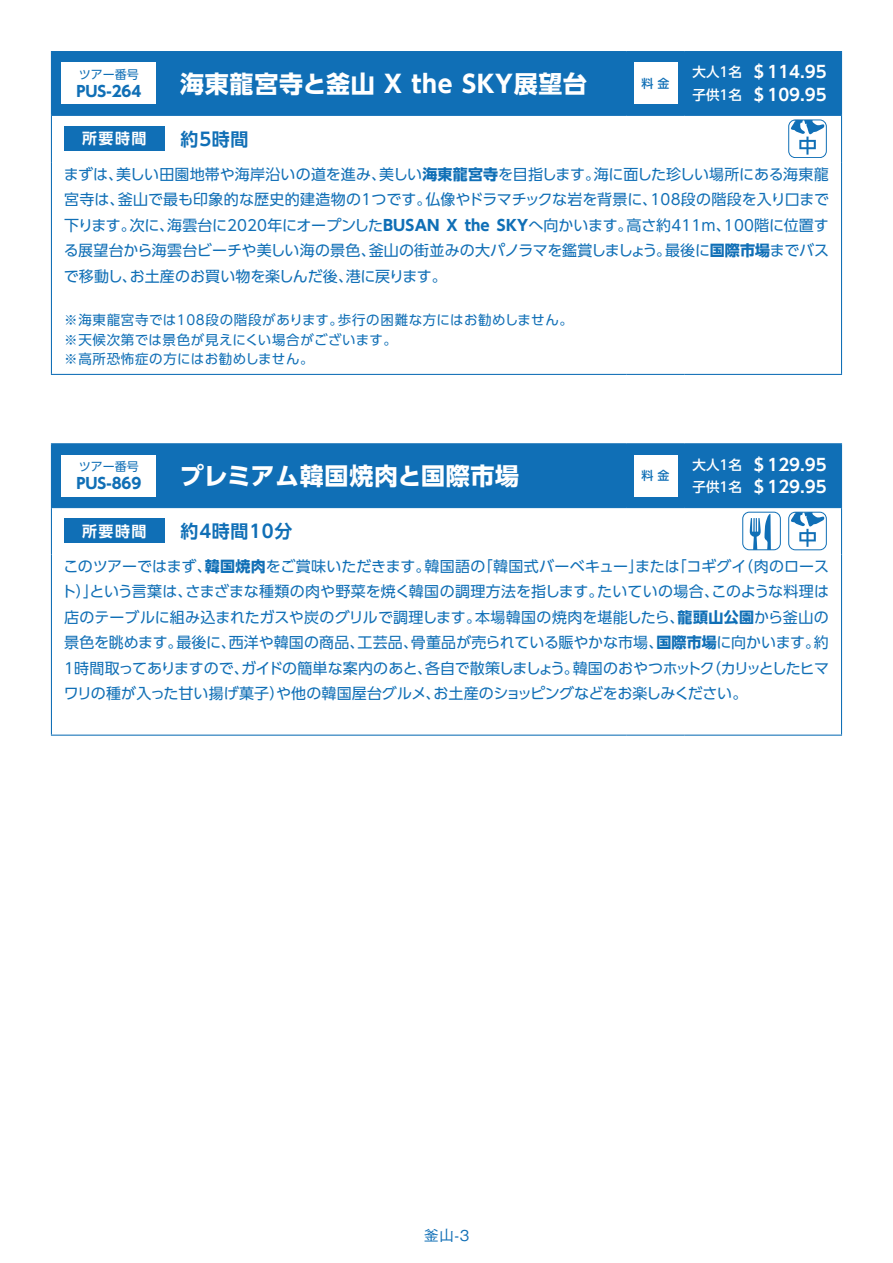
<style>
.page{position:relative;width:893px;height:1263px;background:#fff}
.page>*{position:absolute;margin:0;border:0;box-sizing:border-box;transform-origin:0 0}
.t1{font:700 24px "UD Shin Go Pro";letter-spacing:.03em;color:#fff}
.t2{font:700 18px "UD Shin Go Pro De";letter-spacing:.04em;color:#106fb6}
.t3{font:700 16.5px "UD Shin Go Pro De";color:#fff}
.t4{font:15px/25.5px "UD Shin Go Pro";color:#106fb6}
.t5{font:15px "UD Shin Go Pro";letter-spacing:.02em;color:#106fb6}
.t6{font:700 15px "UD Shin Go Pro";color:#106fb6}
.t7{font:15px "UD Shin Go Pro";letter-spacing:-.035em;color:#106fb6}
.t8{font:15px "UD Shin Go Pro";letter-spacing:-.05em;color:#106fb6}
.t9{font:15px "UD Shin Go Pro";letter-spacing:.025em;color:#106fb6}
.t10{font:15px "UD Shin Go Pro";letter-spacing:-.085em;color:#106fb6}
.t11{font:15px "UD Shin Go Pro";letter-spacing:-.02em;color:#106fb6}
.t12{font:15px "UD Shin Go Pro";letter-spacing:-.11em;color:#106fb6}
.t13{font:700 15px "UD Shin Go Pro De";letter-spacing:.1em;color:#fff}
.t14{font:500 15px "Gothic BBB Pro";color:#106fb6}
.t15{font:13.5px/19.5px "UD Shin Go Pro";letter-spacing:.045em;color:#106fb6}
.t16{font:500 13.5px "UD Shin Go Pro";color:#fff}
.t17{font:12px "UD Shin Go Pro";color:#106fb6}
.t18{font:500 12px "UD Shin Go Pro";color:#106fb6}
.s1{font-weight:700}
.s2{font-weight:400}
</style>
<div class="page">
<div style="left:52px;top:444px;width:789px;height:63px;background:#106fb6"></div>
<hr style="left:51px;top:443px;width:576px;height:1px;background:#106fb6">
<hr style="left:51px;top:444px;width:1px;height:63px;background:#106fb6">
<hr style="left:627px;top:443px;width:57px;height:1px;background:#106fb6">
<hr style="left:626px;top:444px;width:1px;height:63px;background:#106fb6">
<hr style="left:684px;top:443px;width:158px;height:1px;background:#106fb6">
<hr style="left:684px;top:444px;width:1px;height:63px;background:#106fb6">
<hr style="left:841px;top:444px;width:1px;height:63px;background:#106fb6">
<hr style="left:51px;top:507px;width:576px;height:1px;background:#106fb6">
<hr style="left:51px;top:508px;width:1px;height:46px;background:#106fb6">
<hr style="left:627px;top:507px;width:57px;height:1px;background:#106fb6">
<hr style="left:684px;top:507px;width:158px;height:1px;background:#106fb6">
<hr style="left:841px;top:508px;width:1px;height:46px;background:#106fb6">
<hr style="left:51px;top:554px;width:1px;height:181px;background:#106fb6">
<hr style="left:841px;top:554px;width:1px;height:181px;background:#106fb6">
<hr style="left:51px;top:735px;width:576px;height:1px;background:#106fb6">
<hr style="left:627px;top:735px;width:57px;height:1px;background:#106fb6">
<hr style="left:684px;top:735px;width:158px;height:1px;background:#106fb6">
<div style="left:62px;top:455px;width:94px;height:42px;background:#fff"></div>
<div style="left:634px;top:455px;width:43px;height:42px;background:#fff"></div>
<div style="left:64px;top:519px;width:101px;height:24px;background:#106fb6"></div>
<div style="left:742px;top:512px;width:39px;height:38px;border:1px solid #106fb6;border-radius:7px"></div>
<svg style="left:749px;top:512px;width:22px;height:38px"></svg>
<div style="left:788px;top:512px;width:39px;height:38px;border:1px solid #106fb6;border-radius:7px"></div>
<svg style="left:790px;top:512px;width:35px;height:35px"></svg>
<div style="left:52px;top:52px;width:789px;height:63px;background:#106fb6"></div>
<hr style="left:51px;top:51px;width:576px;height:1px;background:#106fb6">
<hr style="left:51px;top:52px;width:1px;height:63px;background:#106fb6">
<hr style="left:627px;top:51px;width:57px;height:1px;background:#106fb6">
<hr style="left:626px;top:52px;width:1px;height:63px;background:#106fb6">
<hr style="left:684px;top:51px;width:158px;height:1px;background:#106fb6">
<hr style="left:684px;top:52px;width:1px;height:63px;background:#106fb6">
<hr style="left:841px;top:52px;width:1px;height:63px;background:#106fb6">
<hr style="left:51px;top:115px;width:576px;height:1px;background:#106fb6">
<hr style="left:51px;top:116px;width:1px;height:46px;background:#106fb6">
<hr style="left:627px;top:115px;width:57px;height:1px;background:#106fb6">
<hr style="left:684px;top:115px;width:158px;height:1px;background:#106fb6">
<hr style="left:841px;top:116px;width:1px;height:46px;background:#106fb6">
<hr style="left:51px;top:162px;width:1px;height:212px;background:#106fb6">
<hr style="left:841px;top:162px;width:1px;height:212px;background:#106fb6">
<hr style="left:51px;top:374px;width:576px;height:1px;background:#106fb6">
<hr style="left:627px;top:374px;width:57px;height:1px;background:#106fb6">
<hr style="left:684px;top:374px;width:158px;height:1px;background:#106fb6">
<div style="left:62px;top:62px;width:94px;height:42px;background:#fff"></div>
<div style="left:634px;top:63px;width:43px;height:41px;background:#fff"></div>
<div style="left:64px;top:126px;width:101px;height:25px;background:#106fb6"></div>
<div style="left:788px;top:120px;width:39px;height:38px;border:1px solid #106fb6;border-radius:7px"></div>
<svg style="left:790px;top:120px;width:35px;height:35px"></svg>
<p class="t17" style="left:79px;top:65px;width:61px">ツアー番号</p>
<p class="t3" style="left:751px;top:59px;width:77px">＄114.95</p>
<p class="t16" style="left:692px;top:61px;width:51px">大人1名</p>
<h1 class="t1" style="left:180px;top:64px;width:408px">海東龍宮寺と釜山 X the SKY展望台</h1>
<p class="t18" style="left:641px;top:74px;width:29px">料金</p>
<p class="t6" style="left:76px;top:79px;width:66px">PUS-264</p>
<p class="t3" style="left:751px;top:81px;width:77px">＄109.95</p>
<p class="t16" style="left:692px;top:84px;width:51px">子供1名</p>
<p class="t13" style="left:82px;top:127px;width:66px">所要時間</p>
<p class="t2" style="left:181px;top:124px;width:70px">約5時間</p>
<p class="t4" style="left:64px;top:161px;width:61px">まずは、</p>
<p class="t8" style="left:379px;top:162px;width:222px">美しい<span class="s1">海東龍宮寺</span>を目指します。</p>
<p class="t4" style="left:116px;top:161px;width:272px">美しい田園地帯や海岸沿いの道を進み、</p>
<p class="t4" style="left:594px;top:161px;width:236px">海に面した珍しい場所にある海東龍</p>
<p class="t5" style="left:118px;top:187px;width:315px">釜山で最も印象的な歴史的建造物の1つです。</p>
<p class="t4" style="left:650px;top:186px;width:180px">108段の階段を入り口まで</p>
<p class="t4" style="left:425px;top:186px;width:233px">仏像やドラマチックな岩を背景に、</p>
<p class="t4" style="left:64px;top:186px;width:62px">宮寺は、</p>
<p class="t4" style="left:167px;top:212px;width:274px">海雲台に2020年にオープンした<span class="s1">BUSAN</span></p>
<p class="t4" style="left:130px;top:212px;width:46px">次に、</p>
<p class="t4" style="left:64px;top:212px;width:73px">下ります。</p>
<p class="t4" style="left:497px;top:212px;width:137px"><span class="s1">SKY</span>へ向かいます。</p>
<p class="t4" style="left:626px;top:212px;width:106px">高さ約411m、</p>
<p class="t4" style="left:724px;top:212px;width:106px">100階に位置す</p>
<p class="t6" style="left:465px;top:213px;width:27px">the</p>
<p class="t6" style="left:446px;top:213px;width:13px">X</p>
<p class="t4" style="left:346px;top:237px;width:102px;text-indent:-282px">る展望台から海雲台ビーチや美しい海の景色、<br>港に戻ります。</p>
<p class="t4" style="left:369px;top:237px;width:304px">釜山の街並みの大パノラマを鑑賞しましょう。</p>
<p class="t4" style="left:665px;top:237px;width:166px">最後に<span class="s1">国際市場</span>までバス</p>
<p class="t4" style="left:130px;top:263px;width:225px">お土産のお買い物を楽しんだ後、</p>
<p class="t4" style="left:64px;top:263px;width:74px">で移動し、</p>
<p class="t15" style="left:64px;top:310px;width:334px">※海東龍宮寺では108段の階段があります。<br>※天候次第では景色が見えにくい場合がございます。※高所恐怖症の方にはお勧めしません。</p>
<p class="t15" style="left:338px;top:310px;width:237px">歩行の困難な方にはお勧めしません。</p>
<p class="t17" style="left:79px;top:457px;width:61px">ツアー番号</p>
<p class="t3" style="left:751px;top:451px;width:77px">＄129.95</p>
<p class="t16" style="left:692px;top:453px;width:51px">大人1名</p>
<h1 class="t1" style="left:180px;top:456px;width:341px">プレミアム韓国焼肉と国際市場</h1>
<p class="t18" style="left:641px;top:466px;width:29px">料金</p>
<p class="t6" style="left:76px;top:471px;width:66px">PUS-869</p>
<p class="t3" style="left:751px;top:473px;width:77px">＄129.95</p>
<p class="t16" style="left:692px;top:476px;width:51px">子供1名</p>
<p class="t13" style="left:82px;top:519px;width:66px">所要時間</p>
<p class="t2" style="left:181px;top:516px;width:113px">約4時間10分</p>
<p class="t11" style="left:63px;top:554px;width:150px">このツアーではまず、</p>
<p class="t4" style="left:205px;top:553px;width:227px"><span class="s1">韓国焼肉</span>をご賞味いただきます。</p>
<p class="t5" style="left:478px;top:554px;width:167px">「韓国式バーベキュー」</p>
<p class="t4" style="left:672px;top:553px;width:76px">「コギグイ</p>
<p class="t4" style="left:738px;top:553px;width:92px">（肉のロース</p>
<p class="t4" style="left:424px;top:553px;width:63px">韓国語の</p>
<p class="t4" style="left:635px;top:553px;width:46px">または</p>
<p class="t4" style="left:185px;top:578px;width:420px">さまざまな種類の肉や野菜を焼く韓国の調理方法を指します。</p>
<p class="t4" style="left:62px;top:578px;width:38px">ト）」</p>
<p class="t4" style="left:597px;top:578px;width:123px">たいていの場合、</p>
<p class="t4" style="left:90px;top:578px;width:104px">という言葉は、</p>
<p class="t4" style="left:711px;top:578px;width:119px">このような料理は</p>
<p class="t4" style="left:64px;top:604px;width:418px">店のテーブルに組み込まれたガスや炭のグリルで調理します。</p>
<p class="t6" style="left:678px;top:605px;width:153px">龍頭山公園<span class="s2">から釜山の</span></p>
<p class="t9" style="left:475px;top:605px;width:211px">本場韓国の焼肉を堪能したら、</p>
<p class="t4" style="left:411px;top:629px;width:254px">骨董品が売られている賑やかな市場、</p>
<p class="t4" style="left:656px;top:629px;width:174px"><span class="s1">国際市場</span>に向かいます約。</p>
<p class="t4" style="left:64px;top:629px;width:120px">景色を眺めます。</p>
<p class="t4" style="left:176px;top:629px;width:61px">最後に、</p>
<p class="t4" style="left:229px;top:629px;width:137px">西洋や韓国の商品、</p>
<p class="t4" style="left:358px;top:629px;width:62px">工芸品、</p>
<p class="t4" style="left:241px;top:655px;width:192px">ガイドの簡単な案内のあと、</p>
<p class="t12" style="left:706px;top:656px;width:124px">（カリッとしたヒマ</p>
<p class="t10" style="left:425px;top:656px;width:155px">各自で散策しましょう。</p>
<p class="t4" style="left:64px;top:655px;width:186px">1時間取ってありますので、</p>
<p class="t4" style="left:573px;top:655px;width:144px">韓国のおやつホットク</p>
<p class="t4" style="left:64px;top:680px;width:222px">ワリの種が入った甘い揚げ菓子）</p>
<p class="t4" style="left:276px;top:680px;width:166px">や他の韓国屋台グルメ、</p>
<p class="t7" style="left:433px;top:681px;width:315px">お土産のショッピングなどをお楽しみください。</p>
<p class="t14" style="left:424px;top:1223px;width:47px">釜山-3</p>
</div>
